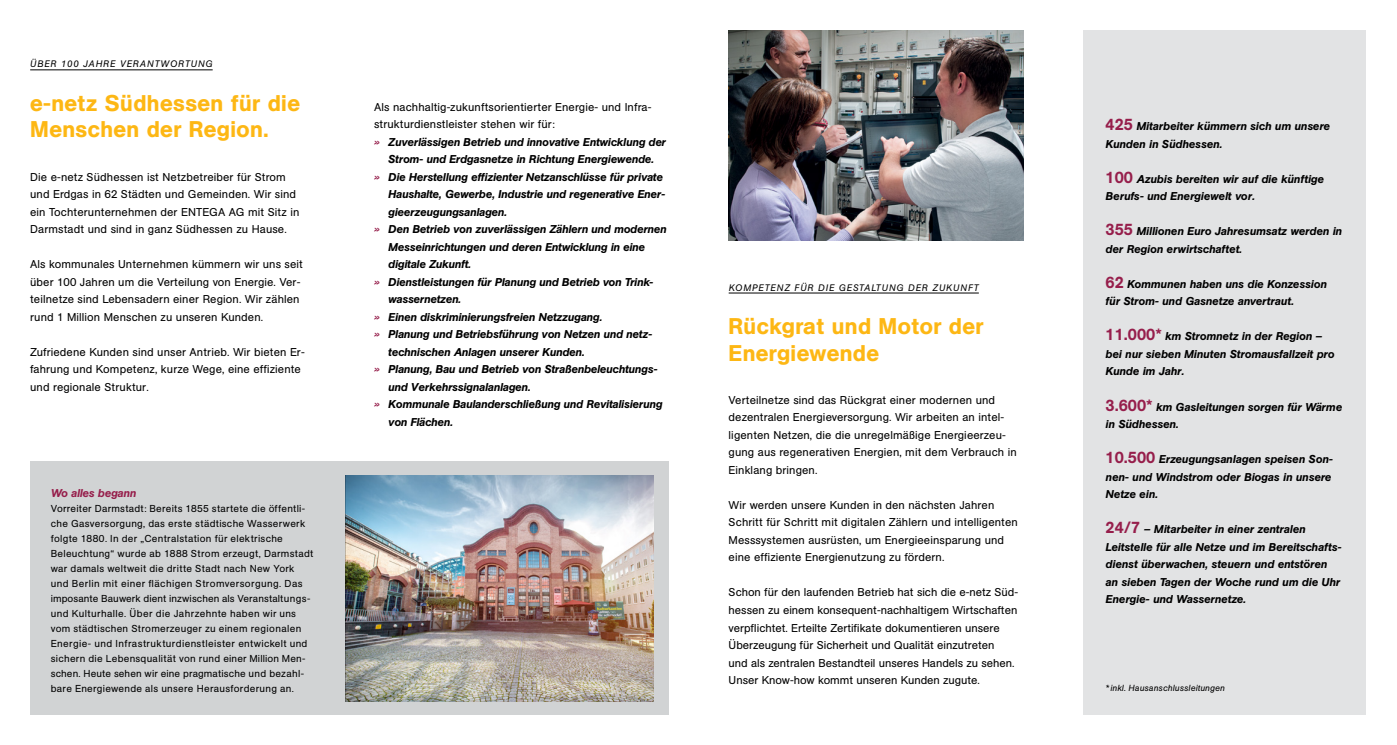
<style>
.page{position:relative;width:1397px;height:745px;background:#fff}
.page>*{position:absolute;margin:0;border:0;box-sizing:border-box;transform-origin:0 0}
.t1{font:500 22.5px/26.2px "AG Book Pro";letter-spacing:.02em;color:#fdb714}
.t2{font:italic 500 11.25px/17.5px "AG Book Pro";color:#000}
.t3{font:11.25px/17.5px "AG Book Pro";letter-spacing:.01em;color:#000}
.t4{font:italic 500 11.25px "AG Book Pro";color:#961e4b}
.t5{font:10px/15px "AG Book Pro";letter-spacing:.025em;color:#000}
.t6{font:italic 9.38px "AG Book Pro";letter-spacing:.1em;color:#000}
.t7{font:italic 8.75px "AG Book Pro";letter-spacing:.01em;color:#000}
.s1{font-size:11.38px;color:#961e4b}
.s2{font-style:normal;font-size:16.25px;color:#961e4b}
</style>
<div class="page">
<div style="left:30px;top:461px;width:638px;height:253px;background:#d1d3d4"></div>
<hr style="left:30px;top:69px;width:183px;height:1px;background:#000">
<img style="left:729px;top:30px;width:294px;height:211px">
<hr style="left:728px;top:292px;width:250px;height:1px;background:#000">
<img style="left:345px;top:475px;width:308px;height:225px">
<div style="left:1082px;top:30px;width:283px;height:684px;background:#e2e3e4"></div>
<p class="t6" style="left:30px;top:58px;width:184px">ÜBER 100 JAHRE VERANTWORTUNG</p>
<h1 class="t1" style="left:30px;top:90px;width:271px">e-netz Südhessen für die<br>Menschen der Region.</h1>
<p class="t3" style="left:30px;top:167px;width:271px">Die e-netz Südhessen ist Netzbetreiber für Strom und Erdgas in 62 Städten und Gemeinden. Wir sind ein Tochterunternehmen der ENTEGA AG mit Sitz in Darmstadt und sind in ganz Südhessen zu Hause.</p>
<p class="t3" style="left:30px;top:255px;width:274px">Als kommunales Unternehmen kümmern wir uns seit über 100 Jahren um die Verteilung von Energie. Ver&shy;teilnetze sind Lebensadern einer Region. Wir zählen rund 1 Million Menschen zu unseren Kunden.</p>
<p class="t3" style="left:30px;top:343px;width:276px">Zufriedene Kunden sind unser Antrieb. Wir bieten Er&shy;fahrung und Kompetenz, kurze Wege, eine effiziente und regionale Struktur.</p>
<p class="t4" style="left:51px;top:485px;width:87px">Wo alles begann</p>
<p class="t5" style="left:51px;top:500px;width:264px">Vorreiter Darmstadt: Bereits 1855 startete die öffentli&shy;che Gasversorgung, das erste städtische Wasserwerk folgte 1880. In der „Centralstation für elektrische Beleuchtung“ wurde ab 1888 Strom erzeugt, Darmstadt war damals weltweit die dritte Stadt nach New York und Berlin mit einer flächigen Stromversorgung. Das imposante Bauwerk dient inzwischen als Veranstaltungs&shy;und Kulturhalle. Über die Jahrzehnte haben wir uns vom städtischen Stromerzeuger zu einem regionalen Energie- und Infrastrukturdienstleister entwickelt und sichern die Lebensqualität von rund einer Million Men&shy;schen. Heute sehen wir eine pragmatische und bezahl&shy;bare Energiewende als unsere Herausforderung an.</p>
<p class="t3" style="left:374px;top:98px;width:279px">Als nachhaltig-zukunftsorientierter Energie- und Infra-</p>
<p class="t3" style="left:374px;top:115px;width:182px">strukturdienstleister stehen wir für:</p>
<p class="t2" style="left:374px;top:133px;width:293px"><span class="s1">»</span> Zuverlässigen Betrieb und innovative Entwicklung der</p>
<p class="t2" style="left:388px;top:150px;width:267px">Strom- und Erdgasnetze in Richtung Energiewende.</p>
<p class="t2" style="left:374px;top:168px;width:290px"><span class="s1">»</span> Die Herstellung effizienter Netzanschlüsse für private</p>
<p class="t2" style="left:388px;top:185px;width:278px">Haushalte, Gewerbe, Industrie und regenerative Ener-</p>
<p class="t2" style="left:388px;top:203px;width:120px">gieerzeugungsanlagen.</p>
<p class="t2" style="left:374px;top:220px;width:294px"><span class="s1">»</span> Den Betrieb von zuverlässigen Zählern und modernen</p>
<p class="t2" style="left:388px;top:238px;width:258px">Messeinrichtungen und deren Entwicklung in eine</p>
<p class="t2" style="left:388px;top:255px;width:84px">digitale Zukunft.</p>
<p class="t2" style="left:374px;top:273px;width:280px"><span class="s1">»</span> Dienstleistungen für Planung und Betrieb von Trink-</p>
<p class="t2" style="left:388px;top:290px;width:74px">wassernetzen.</p>
<p class="t2" style="left:374px;top:308px;width:230px"><span class="s1">»</span> Einen diskriminierungsfreien Netzzugang.</p>
<p class="t2" style="left:374px;top:325px;width:279px"><span class="s1">»</span> Planung und Betriebsführung von Netzen und netz-</p>
<p class="t2" style="left:388px;top:343px;width:198px">technischen Anlagen unserer Kunden.</p>
<p class="t2" style="left:374px;top:360px;width:285px"><span class="s1">»</span> Planung, Bau und Betrieb von Straßenbeleuchtungs-</p>
<p class="t2" style="left:388px;top:378px;width:144px">und Verkehrssignalanlagen.</p>
<p class="t2" style="left:374px;top:395px;width:290px"><span class="s1">»</span> Kommunale Baulanderschließung und Revitalisierung</p>
<p class="t2" style="left:388px;top:413px;width:66px">von Flächen.</p>
<p class="t6" style="left:728px;top:281px;width:251px">KOMPETENZ FÜR DIE GESTALTUNG DER ZUKUNFT</p>
<h1 class="t1" style="left:728px;top:313px;width:256px">Rückgrat und Motor der<br>Energiewende</h1>
<p class="t3" style="left:728px;top:390px;width:289px">Verteilnetze sind das Rückgrat einer modernen und dezentralen Energieversorgung. Wir arbeiten an intel&shy;ligenten Netzen, die die unregelmäßige Energieerzeu&shy;gung aus regenerativen Energien, mit dem Verbrauch in Einklang bringen.</p>
<p class="t3" style="left:728px;top:495px;width:291px">Wir werden unsere Kunden in den nächsten Jahren Schritt für Schritt mit digitalen Zählern und intelligenten Messsystemen ausrüsten, um Energieeinsparung und eine effiziente Energienutzung zu fördern.</p>
<p class="t3" style="left:728px;top:583px;width:291px">Schon für den laufenden Betrieb hat sich die e-netz Süd&shy;hessen zu einem konsequent-nachhaltigem Wirtschaften verpflichtet. Erteilte Zertifikate dokumentieren unsere Überzeugung für Sicherheit und Qualität einzutreten<br>und als zentralen Bestandteil unseres Handels zu sehen.<br>Unser Know-how kommt unseren Kunden zugute.</p>
<p class="t2" style="left:1105px;top:117px;width:226px"><span class="s2">425</span> Mitarbeiter kümmern sich um unsere<br>Kunden in Südhessen.</p>
<p class="t2" style="left:1105px;top:170px;width:220px"><span class="s2">100</span> Azubis bereiten wir auf die künftige<br>Berufs- und Energiewelt vor.</p>
<p class="t2" style="left:1105px;top:222px;width:238px"><span class="s2">355</span> Millionen Euro Jahresumsatz werden in der Region erwirtschaftet.</p>
<p class="t2" style="left:1105px;top:275px;width:223px"><span class="s2">62</span> Kommunen haben uns die Konzession für Strom- und Gasnetze anvertraut.</p>
<p class="t2" style="left:1105px;top:327px;width:230px"><span class="s2">11.000*</span> km Stromnetz in der Region – bei nur sieben Minuten Stromausfallzeit pro<br>Kunde im Jahr.</p>
<p class="t2" style="left:1105px;top:397px;width:238px"><span class="s2">3.600*</span> km Gasleitungen sorgen für Wärme in Südhessen.</p>
<p class="t2" style="left:1105px;top:450px;width:228px"><span class="s2">10.500</span> Erzeugungsanlagen speisen Son&shy;nen- und Windstrom oder Biogas in unsere<br>Netze ein.</p>
<p class="t2" style="left:1105px;top:520px;width:237px"><span class="s2">24/7</span> – Mitarbeiter in einer zentralen Leitstelle für alle Netze und im Bereitschafts&shy;dienst überwachen, steuern und entstören an sieben Tagen der Woche rund um die Uhr Energie- und Wassernetze.</p>
<p class="t7" style="left:1105px;top:681px;width:121px">* INKL. HAUSANSCHLUSSLEITUNGEN</p>
</div>
